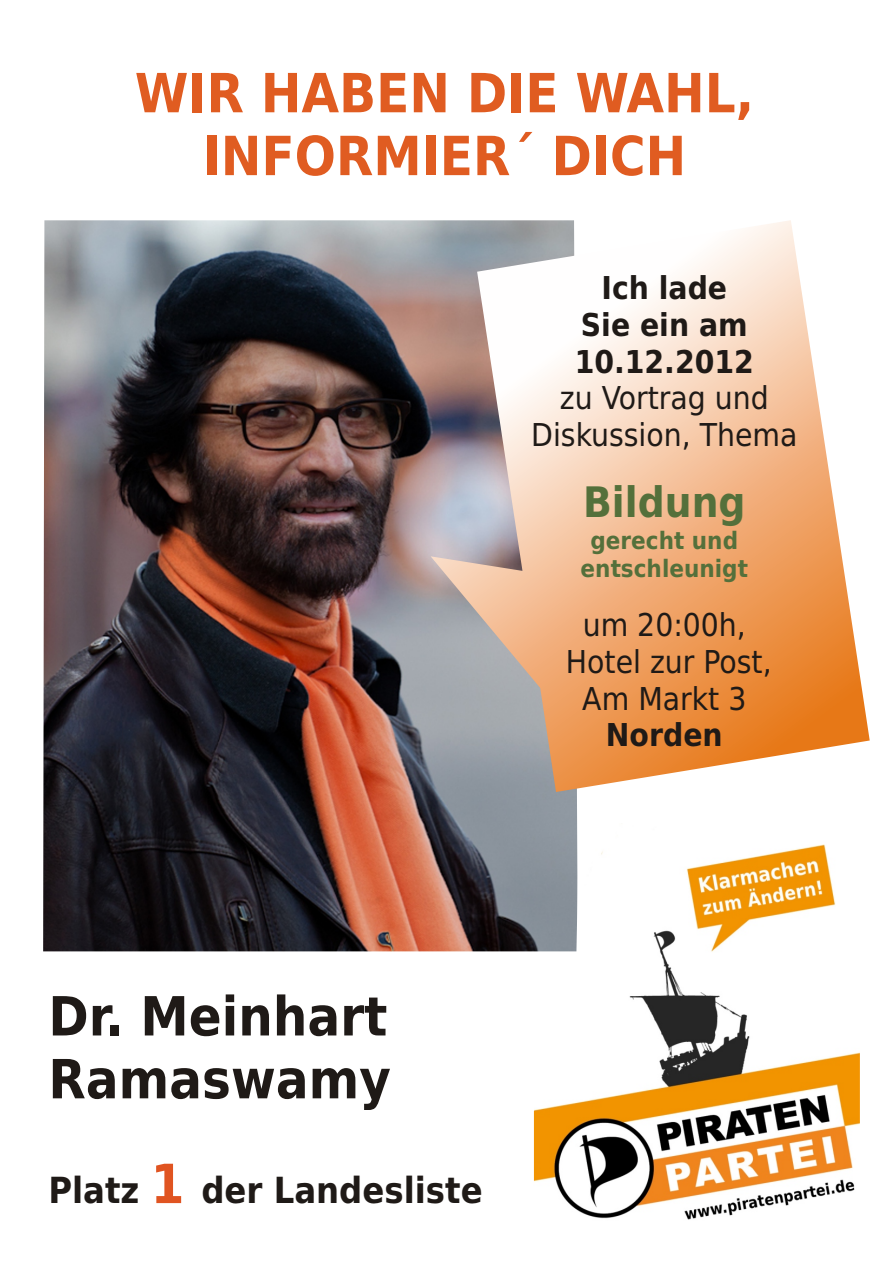
<style>
.page{position:relative;width:894px;height:1263px;background:#fff}
.page>*{position:absolute;margin:0;border:0;box-sizing:border-box;transform-origin:0 0}
.t1{font:700 54px/62.8px "DejaVu Sans Condensed";color:#e05c21;text-align:center}
.t2{font:700 54px/62.8px "DejaVu Sans Condensed";color:#1f1a17}
.t3{font:700 42px "DejaVu Sans Condensed";color:#54703b}
.t4{font:700 36px "DejaVu Sans Condensed";color:#1f1a17}
.t5{font:31.5px/36.6px "DejaVu Sans Condensed";color:#1f1a17;text-align:center}
.t6{font:700 31.5px/36.6px "DejaVu Sans Condensed";color:#1f1a17;text-align:center}
.t7{font:700 24px/27.9px "DejaVu Sans Condensed";color:#54703b;text-align:center}
.s1{font-size:54px;color:#e05421}
</style>
<div class="page">
<img style="left:43px;top:220px;width:535px;height:731px">
<img style="left:534px;top:823px;width:326px;height:397px">
<svg style="left:431px;top:220px;width:439px;height:572px"></svg>
<h1 class="t1" style="left:135px;top:67px;width:621px">WIR HABEN DIE WAHL,<br>INFORMIER´ DICH</h1>
<p class="t6" style="left:575px;top:273px;width:181px">Ich lade<br>Sie ein am<br>10.12.2012</p>
<p class="t5" style="left:531px;top:383px;width:268px">zu Vortrag und<br>Diskussion, Thema</p>
<h2 class="t3" style="left:583px;top:485px;width:164px">Bildung</h2>
<p class="t7" style="left:581px;top:529px;width:169px">gerecht und entschleunigt</p>
<p class="t5" style="left:566px;top:610px;width:207px">um 20:00h,<br>Hotel zur Post,<br>Am Markt 3</p>
<p class="t6" style="left:606px;top:720px;width:118px">Norden</p>
<h1 class="t2" style="left:48px;top:990px;width:344px">Dr. Meinhart<br>Ramaswamy</h1>
<p class="t4" style="left:48px;top:1176px;width:436px">Platz <span class="s1">1</span> der Landesliste</p>
</div>
